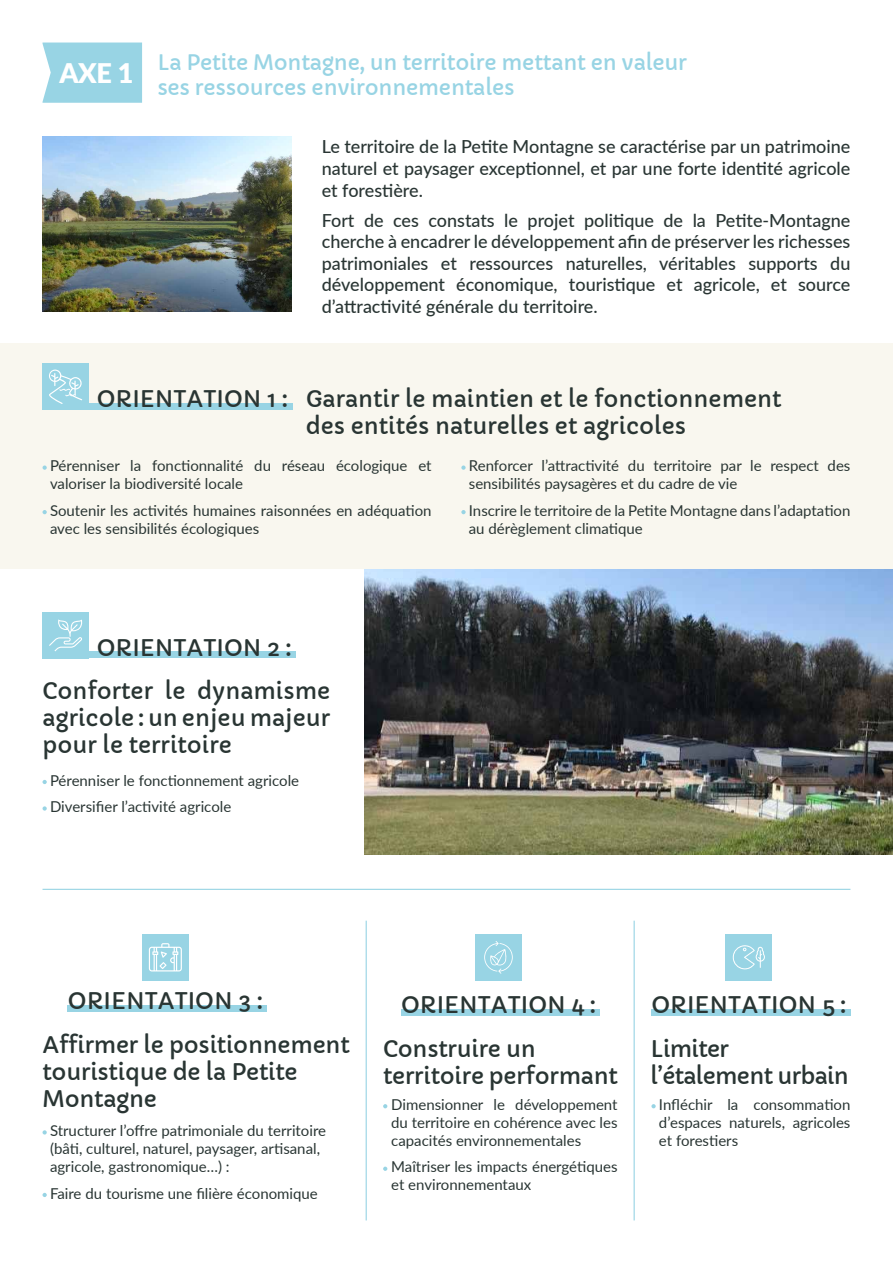
<style>
.page{position:relative;width:893px;height:1263px;background:#fff}
.page>*{position:absolute;margin:0;border:0;box-sizing:border-box;transform-origin:0 0}
.t1{font:900 27px "Lato";color:#fff}
.t2{font:22.5px/27px "Capriola";color:#293533}
.t3{font:22.5px/27px "Capriola";letter-spacing:-.03em;color:#293533}
.t4{font:21px/25.2px "Capriola";letter-spacing:-.01em;color:#98d4e4}
.t5{font:500 18px/21.6px "Lato";color:#293533;text-align:justify}
.t6{font:15px/18px "Lato";color:#293533}
</style>
<div class="page">
<img style="left:365px;top:568px;width:528px;height:287px">
<div style="left:43px;top:43px;width:99px;height:60px;background:#98d4e4"></div>
<img style="left:43px;top:136px;width:249px;height:176px">
<div style="left:0;top:343px;width:893px;height:225px;background:#f9f7ef"></div>
<svg style="left:43px;top:465px;width:4px;height:5px"></svg>
<svg style="left:43px;top:510px;width:4px;height:4px"></svg>
<svg style="left:461px;top:465px;width:5px;height:5px"></svg>
<svg style="left:461px;top:510px;width:5px;height:4px"></svg>
<div style="left:85px;top:403px;width:207px;height:7px;background:#98d4e4"></div>
<div style="left:43px;top:364px;width:46px;height:46px;background:#98d4e4"></div>
<svg style="left:49px;top:369px;width:33px;height:35px"></svg>
<svg style="left:43px;top:780px;width:4px;height:4px"></svg>
<svg style="left:43px;top:806px;width:4px;height:5px"></svg>
<svg style="left:43px;top:1130px;width:4px;height:4px"></svg>
<svg style="left:43px;top:1193px;width:4px;height:4px"></svg>
<div style="left:83px;top:651px;width:213px;height:7px;background:#98d4e4"></div>
<div style="left:68px;top:1005px;width:199px;height:7px;background:#98d4e4"></div>
<div style="left:142px;top:934px;width:46px;height:46px;background:#98d4e4"></div>
<svg style="left:149px;top:943px;width:33px;height:28px"></svg>
<div style="left:43px;top:612px;width:46px;height:46px;background:#98d4e4"></div>
<svg style="left:49px;top:619px;width:33px;height:32px"></svg>
<svg style="left:383px;top:1104px;width:4px;height:4px"></svg>
<svg style="left:383px;top:1166px;width:4px;height:5px"></svg>
<svg style="left:651px;top:1104px;width:5px;height:4px"></svg>
<div style="left:651px;top:1009px;width:199px;height:7px;background:#98d4e4"></div>
<div style="left:726px;top:934px;width:46px;height:46px;background:#98d4e4"></div>
<svg style="left:733px;top:945px;width:32px;height:24px"></svg>
<div style="left:401px;top:1009px;width:199px;height:7px;background:#98d4e4"></div>
<div style="left:475px;top:934px;width:46px;height:46px;background:#98d4e4"></div>
<svg style="left:484px;top:941px;width:29px;height:33px"></svg>
<hr style="left:366px;top:921px;width:1px;height:299px;background:#98d4e4">
<hr style="left:43px;top:889px;width:807px;height:1px;background:#98d4e4">
<hr style="left:634px;top:921px;width:1px;height:299px;background:#98d4e4">
<hr style="left:892px;top:917px;width:1px;height:346px;background:#f9f7ef">
<h1 class="t1" style="left:59px;top:52px;width:76px">AXE 1</h1>
<h3 class="t4" style="left:157px;top:50px;width:531px">La Petite Montagne, un territoire mettant en valeur ses ressources environnementales</h3>
<p class="t5" style="left:322px;top:135px;width:530px">Le territoire de la Petite Montagne se caractérise par un patrimoine naturel et paysager exceptionnel, et par une forte identité agricole et forestière.</p>
<p class="t5" style="left:322px;top:209px;width:530px">Fort de ces constats le projet politique de la Petite-Montagne cherche à encadrer le développement afin de préserver les richesses patrimoniales et ressources naturelles, véritables supports du développement économique, touristique et agricole, et source d’attractivité générale du territoire.</p>
<h2 class="t2" style="left:306px;top:385px;width:477px;text-indent:-209px">ORIENTATION 1 : Garantir le maintien et le fonctionnement des entités naturelles et agricoles</h2>
<p class="t6" style="left:50px;top:456px;width:383px">Pérenniser la fonctionnalité du réseau écologique et valoriser la biodiversité locale</p>
<p class="t6" style="left:50px;top:501px;width:383px">Soutenir les activités humaines raisonnées en adéquation avec les sensibilités écologiques</p>
<p class="t6" style="left:469px;top:456px;width:383px">Renforcer l’attractivité du territoire par le respect des sensibilités paysagères et du cadre de vie</p>
<p class="t6" style="left:469px;top:501px;width:383px">Inscrire le territoire de la Petite Montagne dans l’adaptation au dérèglement climatique</p>
<h2 class="t2" style="left:43px;top:626px;width:289px;line-height:43.8px;text-indent:54px">ORIENTATION 2 :<br>Conforter le dynamisme</h2>
<h2 class="t2" style="left:43px;top:705px;width:289px">agricole : un enjeu majeur pour le territoire</h2>
<p class="t6" style="left:50px;top:766px;width:251px;line-height:26.5px">Pérenniser le fonctionnement agricole<br>Diversifier l’activité agricole</p>
<h2 class="t2" style="left:68px;top:988px;width:196px">ORIENTATION 3 :</h2>
<h2 class="t2" style="left:43px;top:1032px;width:309px">Affirmer le positionnement touristique de la Petite<br>Montagne</h2>
<p class="t6" style="left:50px;top:1121px;width:278px">Structurer l’offre patrimoniale du territoire (bâti, culturel, naturel, paysager, artisanal, agricole, gastronomique…) :</p>
<p class="t6" style="left:50px;top:1183px;width:269px">Faire du tourisme une filière économique</p>
<h2 class="t2" style="left:401px;top:991px;width:196px">ORIENTATION 4 :</h2>
<h2 class="t2" style="left:651px;top:991px;width:196px">ORIENTATION 5 :</h2>
<h2 class="t2" style="left:383px;top:1035px;width:236px">Construire un territoire performant</h2>
<h2 class="t3" style="left:651px;top:1035px;width:200px">Limiter l’étalement urbain</h2>
<p class="t6" style="left:391px;top:1095px;width:228px;text-align:justify">Dimensionner le développement du territoire en cohérence avec les capacités environnementales</p>
<p class="t6" style="left:391px;top:1157px;width:228px">Maîtriser les impacts énergétiques et environnementaux</p>
<p class="t6" style="left:659px;top:1095px;width:193px;text-align:justify">Infléchir la consommation d’espaces naturels, agricoles et forestiers</p>
</div>
